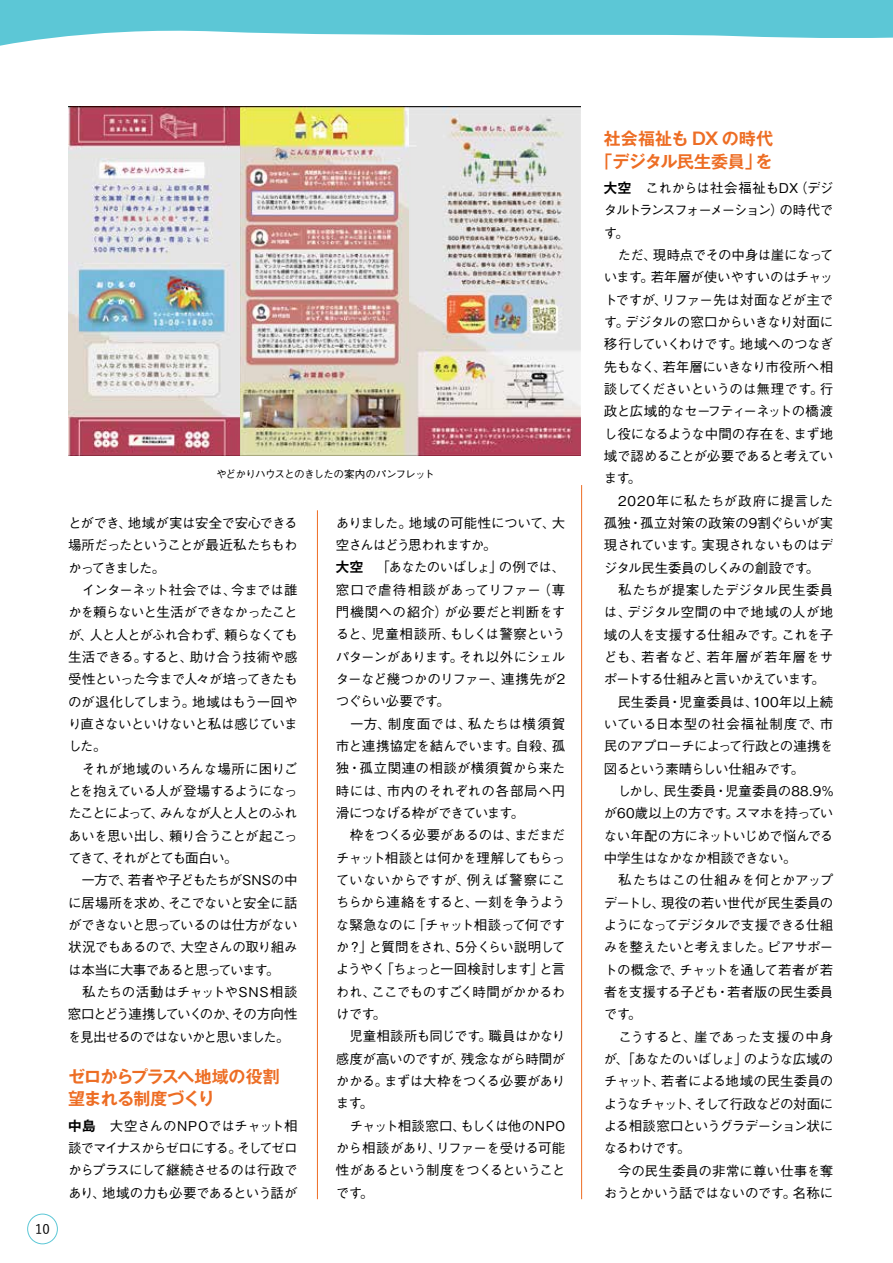
<style>
.page{position:relative;width:893px;height:1263px;background:#fff}
.page>*{position:absolute;margin:0;border:0;box-sizing:border-box;transform-origin:0 0}
.t1{font:700 16.95px/22.4px "Gothic MB101 Pr 5 De";letter-spacing:-.045em;color:#ed6d24}
.t2{font:700 16.95px/22.4px "Gothic MB101 Pr 5 De";letter-spacing:-.025em;color:#ed6d24;text-align:center}
.t3{font:500 13.5px/22.4px "Gothic BBB Pr 5";letter-spacing:-.04em;color:#000}
.t4{font:500 13.5px "Gothic BBB Pr 5";color:#000}
.t5{font:500 13.5px "Gothic BBB Pr 5";letter-spacing:-.09em;color:#000}
.t6{font:500 13.5px "Gothic BBB Pr 5";letter-spacing:.045em;color:#000}
.t7{font:500 13.5px "Gothic BBB Pr 5";letter-spacing:-.01em;color:#000}
.t8{font:500 13.5px "Gothic BBB Pr 5";letter-spacing:-.06em;color:#000}
.t9{font:500 13.5px "Gothic BBB Pr 5";letter-spacing:-.075em;color:#000}
.t10{font:500 13.5px "Gothic BBB Pr 5";letter-spacing:.035em;color:#000}
.t11{font:500 13.5px "Gothic BBB Pr 5";letter-spacing:.01em;color:#000}
.t12{font:500 13.5px "Gothic BBB Pr 5";letter-spacing:.03em;color:#000}
.t13{font:500 13.5px "Gothic BBB Pr 5";letter-spacing:-.07em;color:#000}
.t14{font:500 13.5px "Gothic BBB Pr 5";letter-spacing:-.015em;color:#000}
.t15{font:500 13.5px "Gothic BBB Pr 5";letter-spacing:-.065em;color:#000}
.t16{font:500 13.35px "Yu Go";color:#000}
.t17{font:500 10.65px "Gothic BBB Pr 5";letter-spacing:-.07em;color:#000}
.s1{font-family:"Gothic MB101 Pro De";font-weight:700}
</style>
<div class="page">
<div style="left:27px;top:1214px;width:31px;height:30px;border:1px solid #5cc7d6;border-radius:50%"></div>
<svg style="left:0;top:0;width:893px;height:46px;fill:#5cc7d6"></svg>
<hr style="left:317px;top:510px;width:1px;height:689px;background:#ed6d24">
<hr style="left:581px;top:485px;width:1px;height:714px;background:#ed6d24">
<img style="left:68px;top:106px;width:513px;height:349px">
<p class="t16" style="left:35px;top:1217px;width:16px">10</p>
<p class="t17" style="left:216px;top:466px;width:220px">やどかりハウスとのきしたの案内のパンフレット</p>
<p class="t3" style="left:68px;top:511px;width:231px">とができ、地域が実は安全で安心できる場所だったということが最近私たちもわかってきました。<br>　インターネット社会では、今までは誰かを頼らないと生活ができなかったことが、人と人とがふれ合わず、頼らなくても生活できる。すると、助け合う技術や感受性といった今まで人々が培ってきたものが退化してしまう。地域はもう一回やり直さないといけないと私は感じていました。<br>　それが地域のいろんな場所に困りごとを抱えている人が登場するようになったことによって、みんなが人と人とのふれあいを思い出し、頼り合うことが起こってきて、それがとても面白い。<br>　一方で、若者や子どもたちがSNSの中に居場所を求め、そこでないと安全に話ができないと思っているのは仕方がない状況でもあるので、大空さんの取り組みは本当に大事であると思っています。<br>　私たちの活動はチャットやSNS相談窓口とどう連携していくのか、その方向性を見出せるのではないかと思いました。</p>
<p class="t1" style="left:68px;top:1064px;width:213px">ゼロからプラスへ地域の役割望まれる制度づくり</p>
<p class="t3" style="left:68px;top:1113px;width:231px;text-align:justify"><span class="s1">中島</span> 大空さんのNPOではチャット相談でマイナスからゼロにする。そしてゼロからプラスにして継続させるのは行政であり、地域の力も必要であるという話が</p>
<p class="t3" style="left:336px;top:510px;width:231px">ありました。地域の可能性について、大空さんはどう思われますか。<br><span class="s1">大空</span>　「あなたのいばしょ」の例では、窓口で虐待相談があってリファー（専門機関への紹介）が必要だと判断をすると、児童相談所、もしくは警察というパターンがあります。それ以外にシェルターなど幾つかのリファー、連携先が2つぐらい必要です。<br>　一方、制度面では、私たちは横須賀市と連携協定を結んでいます。自殺、孤独・孤立関連の相談が横須賀から来た時には、市内のそれぞれの各部局へ円滑につなげる枠ができています。<br>　枠をつくる必要があるのは、まだまだチャット相談とは何かを理解してもらっていないからですが、例えば警察にこちらから連絡をすると、一刻を争うような緊急なのに「チャット相談って何ですか？」と質問をされ、5分くらい説明してようやく「ちょっと一回検討します」と言われ、ここでものすごく時間がかかるわけです。<br>　児童相談所も同じです。職員はかなり感度が高いのですが、残念ながら時間がかかる。まずは大枠をつくる必要があります。<br>　チャット相談窓口、もしくは他のNPOから相談があり、リファーを受ける可能性があるという制度をつくるということです。</p>
<p class="t2" style="left:595px;top:126px;width:179px">社会福祉も DX の時代「デジタル民生委員」を</p>
<p class="t3" style="left:604px;top:175px;width:231px"><span class="s1">大空</span>　これからは社会福祉もDX（デジタルトランスフォーメーション）の時代です。<br>　ただ、現時点でその中身は崖になっています。若年層が使いやすいのはチャットですが、リファー先は対面などが主です。デジタルの窓口からいきなり対面に移行していくわけです。地域へのつなぎ先もなく、若年層にいきなり市役所へ相談してくださいというのは無理です。行政と広域的なセーフティーネットの橋渡し役になるような中間の存在を、まず地域で認めることが必要であると考えています。</p>
<p class="t10" style="left:618px;top:490px;width:217px">2020年に私たちが政府に提言した</p>
<p class="t4" style="left:604px;top:512px;width:231px">孤独・孤立対策の政策の9割ぐらいが実</p>
<p class="t3" style="left:604px;top:533px;width:231px">現されています。実現されないものはデ</p>
<p class="t3" style="left:604px;top:555px;width:217px">ジタル民生委員のしくみの創設です。</p>
<p class="t11" style="left:604px;top:579px;width:231px">　私たちが提案したデジタル民生委員</p>
<p class="t12" style="left:604px;top:601px;width:231px">は、デジタル空間の中で地域の人が地</p>
<p class="t3" style="left:604px;top:622px;width:231px">域の人を支援する仕組みです。これを子</p>
<p class="t6" style="left:604px;top:646px;width:231px">ども、若者など、若年層が若年層をサ</p>
<p class="t5" style="left:604px;top:668px;width:223px">ポートする仕組みと言いかえています。</p>
<p class="t4" style="left:617px;top:691px;width:218px">民生委員・児童委員は、100年以上続</p>
<p class="t6" style="left:604px;top:713px;width:231px">いている日本型の社会福祉制度で、市</p>
<p class="t8" style="left:604px;top:735px;width:231px">民のアプローチによって行政との連携を</p>
<p class="t13" style="left:604px;top:758px;width:202px">図るという素晴らしい仕組みです。</p>
<p class="t7" style="left:604px;top:780px;width:231px">　しかし、民生委員・児童委員の88.9%</p>
<p class="t3" style="left:604px;top:801px;width:231px">が60歳以上の方です。スマホを持ってい</p>
<p class="t3" style="left:604px;top:823px;width:231px">ない年配の方にネットいじめで悩んでる</p>
<p class="t15" style="left:604px;top:847px;width:194px">中学生はなかなか相談できない。</p>
<p class="t14" style="left:618px;top:869px;width:217px">私たちはこの仕組みを何とかアップ</p>
<p class="t3" style="left:604px;top:890px;width:231px">デートし、現役の若い世代が民生委員の</p>
<p class="t3" style="left:604px;top:912px;width:231px">ようになってデジタルで支援できる仕組</p>
<p class="t3" style="left:604px;top:935px;width:231px">みを整えたいと考えました。ピアサポー</p>
<p class="t3" style="left:604px;top:957px;width:231px">トの概念で、チャットを通して若者が若</p>
<p class="t3" style="left:604px;top:979px;width:231px">者を支援する子ども・若者版の民生委員</p>
<p class="t3" style="left:604px;top:1002px;width:39px">です。</p>
<p class="t4" style="left:604px;top:1025px;width:231px">　こうすると、崖であった支援の中身</p>
<p class="t3" style="left:604px;top:1046px;width:231px">が、「あなたのいばしょ」のような広域の</p>
<p class="t3" style="left:604px;top:1069px;width:231px">チャット、若者による地域の民生委員の</p>
<p class="t5" style="left:604px;top:1092px;width:231px">ようなチャット、そして行政などの対面に</p>
<p class="t9" style="left:604px;top:1115px;width:231px">よる相談窓口というグラデーション状に</p>
<p class="t3" style="left:604px;top:1136px;width:88px">なるわけです。</p>
<p class="t4" style="left:618px;top:1159px;width:217px">今の民生委員の非常に尊い仕事を奪</p>
<p class="t3" style="left:604px;top:1180px;width:231px">おうとかいう話ではないのです。名称に</p>
</div>
